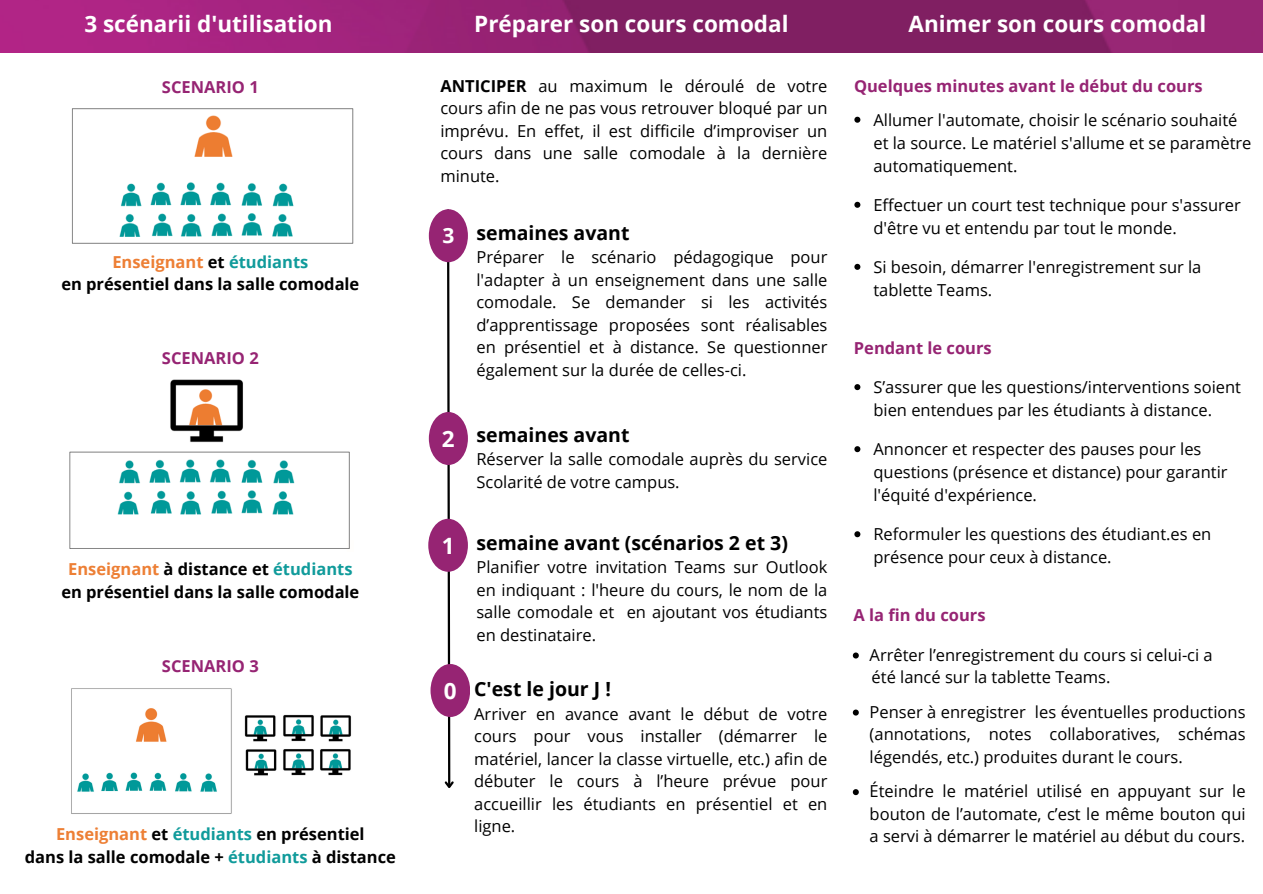
<style>
.page{position:relative;width:1263px;height:894px;background:#fff}
.page>*{position:absolute;margin:0;border:0;box-sizing:border-box;transform-origin:0 0}
.t1{font:700 22.5px "Open Sans";color:#fff}
.t2{font:700 21px "Open Sans";color:#fff}
.t3{font:700 19.5px "Open Sans";color:#000}
.t4{font:16.5px/22.5px "Open Sans";color:#000}
.t5{font:700 16.5px/22.5px "Open Sans";color:#000;text-align:center}
.t6{font:700 16.5px "Open Sans";color:#962473}
.s1{color:#ed7f35}
.s2{color:#109b9b}
.s3{font-weight:700}
</style>
<div class="page">
<img style="left:0;top:0;width:1262px;height:53px">
<svg style="left:443px;top:209px;width:13px;height:579px"></svg>
<div style="left:429px;top:209px;width:39px;height:53px;background:#962473;border-radius:50%"></div>
<div style="left:429px;top:412px;width:39px;height:53px;background:#962473;border-radius:50%"></div>
<div style="left:428px;top:518px;width:40px;height:53px;background:#962473;border-radius:50%"></div>
<div style="left:430px;top:663px;width:40px;height:53px;background:#962473;border-radius:50%"></div>
<img style="left:72px;top:108px;width:282px;height:136px">
<img style="left:69px;top:379px;width:281px;height:170px">
<img style="left:71px;top:688px;width:280px;height:126px">
<svg style="left:854px;top:384px;width:6px;height:6px"></svg>
<svg style="left:854px;top:446px;width:6px;height:6px"></svg>
<svg style="left:854px;top:531px;width:6px;height:6px"></svg>
<svg style="left:853px;top:652px;width:6px;height:6px"></svg>
<svg style="left:853px;top:709px;width:6px;height:6px"></svg>
<svg style="left:853px;top:789px;width:6px;height:5px"></svg>
<svg style="left:854px;top:117px;width:6px;height:6px"></svg>
<svg style="left:854px;top:202px;width:6px;height:6px"></svg>
<svg style="left:854px;top:264px;width:6px;height:6px"></svg>
<h1 class="t1" style="left:84px;top:8px;width:250px">3 scénarii d'utilisation</h1>
<h1 class="t1" style="left:474px;top:8px;width:316px">Préparer son cours comodal</h1>
<h1 class="t1" style="left:908px;top:8px;width:299px">Animer son cours comodal</h1>
<p class="t6" style="left:162px;top:76px;width:98px">SCENARIO 1</p>
<p class="t5" style="left:61px;top:250px;width:300px"><span class="s1">Enseignant</span> et <span class="s2">étudiants<br></span>en présentiel dans la salle comodale</p>
<p class="t6" style="left:162px;top:346px;width:98px">SCENARIO 2</p>
<p class="t5" style="left:61px;top:557px;width:300px"><span class="s1">Enseignant</span> à distance et <span class="s2">étudiants </span>en présentiel dans la salle comodale</p>
<p class="t6" style="left:162px;top:653px;width:98px">SCENARIO 3</p>
<p class="t5" style="left:25px;top:822px;width:373px"><span class="s1">Enseignant</span> et <span class="s2">étudiants</span> en présentiel<br>dans la salle comodale + <span class="s2">étudiants</span> à distance</p>
<p class="t4" style="left:440px;top:74px;width:389px;text-align:justify"><span class="s3">ANTICIPER</span> au maximum le déroulé de votre cours afin de ne pas vous retrouver bloqué par un imprévu. En effet, il est difficile d’improviser un cours dans une salle comodale à la dernière minute.</p>
<p class="t2" style="left:442px;top:220px;width:13px">3</p>
<p class="t3" style="left:476px;top:219px;width:155px">semaines avant</p>
<p class="t4" style="left:476px;top:245px;width:352px;text-align:justify">Préparer le scénario pédagogique pour l'adapter à un enseignement dans une salle comodale. Se demander si les activités d’apprentissage proposées sont réalisables en présentiel et à distance. Se questionner également sur la durée de celles-ci.</p>
<h1 class="t1" style="left:442px;top:422px;width:14px">2</h1>
<p class="t3" style="left:476px;top:421px;width:155px">semaines avant</p>
<p class="t4" style="left:476px;top:447px;width:352px">Réserver la salle comodale auprès du service<br>Scolarité de votre campus.</p>
<h1 class="t1" style="left:442px;top:529px;width:14px">1</h1>
<p class="t3" style="left:476px;top:528px;width:313px">semaine avant (scénarios 2 et 3)</p>
<p class="t4" style="left:476px;top:555px;width:352px;text-align:justify">Planifier votre invitation Teams sur Outlook en indiquant : l'heure du cours, le nom de la salle comodale et en ajoutant vos étudiants en destinataire.</p>
<h1 class="t1" style="left:444px;top:674px;width:14px">0</h1>
<p class="t3" style="left:474px;top:675px;width:138px">C'est le jour J !</p>
<p class="t4" style="left:474px;top:702px;width:355px;text-align:justify">Arriver en avance avant le début de votre cours pour vous installer (démarrer le matériel, lancer la classe virtuelle, etc.) afin de débuter le cours à l’heure prévue pour accueillir les étudiants en présentiel et en ligne.</p>
<p class="t6" style="left:854px;top:74px;width:350px">Quelques minutes avant le début du cours</p>
<p class="t4" style="left:873px;top:108px;width:380px;line-height:23px">Allumer l'automate, choisir le scénario souhaité et la source. Le matériel s'allume et se paramètre automatiquement.</p>
<p class="t4" style="left:873px;top:193px;width:369px;line-height:23px">Effectuer un court test technique pour s'assurer d'être vu et entendu par tout le monde.</p>
<p class="t4" style="left:873px;top:255px;width:330px;line-height:23px">Si besoin, démarrer l'enregistrement sur la tablette Teams.</p>
<p class="t6" style="left:854px;top:336px;width:139px">Pendant le cours</p>
<p class="t4" style="left:873px;top:375px;width:369px;line-height:23px">S’assurer que les questions/interventions soient bien entendues par les étudiants à distance.</p>
<p class="t4" style="left:873px;top:437px;width:356px;line-height:23px">Annoncer et respecter des pauses pour les questions (présence et distance) pour garantir l'équité d'expérience.</p>
<p class="t4" style="left:873px;top:522px;width:339px;line-height:23px">Reformuler les questions des étudiant.es en présence pour ceux à distance.</p>
<p class="t6" style="left:853px;top:603px;width:134px">A la fin du cours</p>
<p class="t4" style="left:870px;top:643px;width:345px">Arrêter l’enregistrement du cours si celui-ci a été lancé sur la tablette Teams.</p>
<p class="t4" style="left:870px;top:700px;width:377px;text-align:justify">Penser à enregistrer les éventuelles productions (annotations, notes collaboratives, schémas légendés, etc.) produites durant le cours.</p>
<p class="t4" style="left:870px;top:779px;width:377px;text-align:justify">Éteindre le matériel utilisé en appuyant sur le bouton de l’automate, c’est le même bouton qui a servi à démarrer le matériel au début du cours.</p>
</div>
